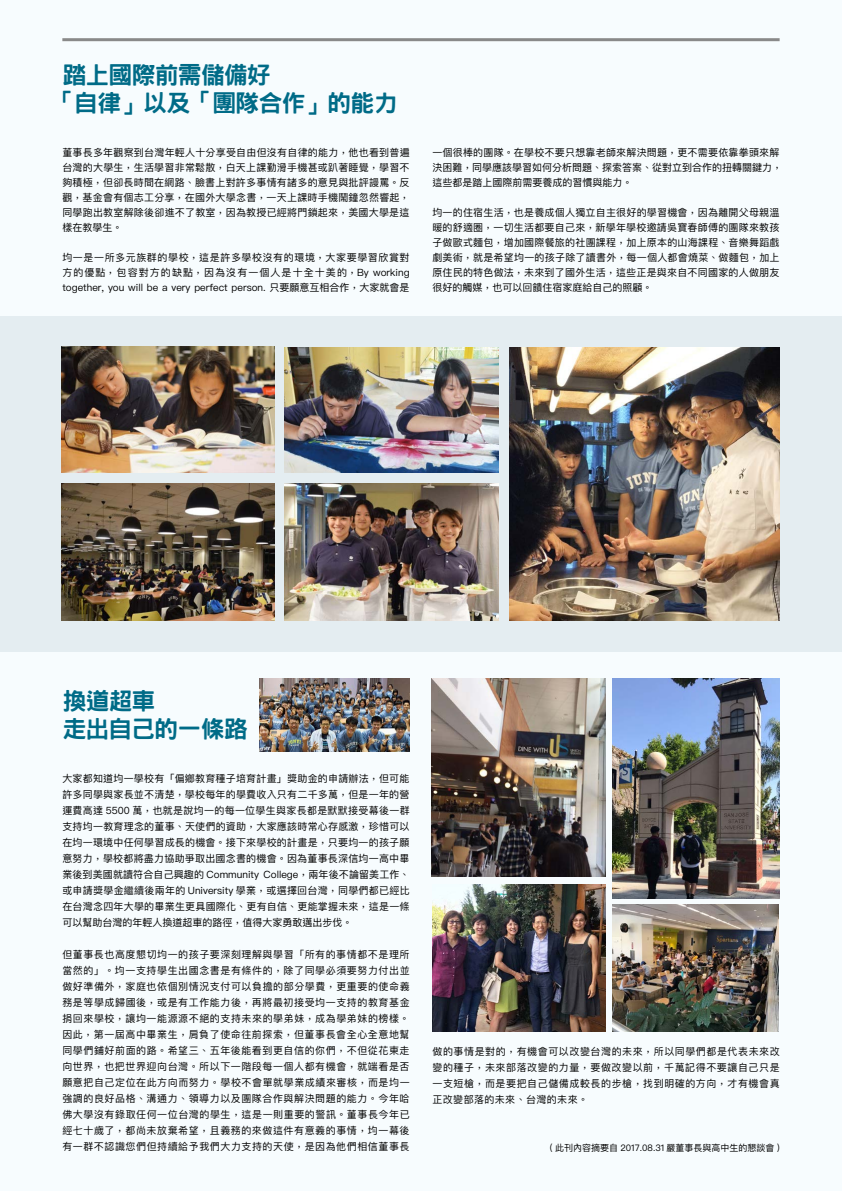
<style>
.page{position:relative;width:842px;height:1191px;background:#f7fcfe}
.page>*{position:absolute;margin:0;border:0;box-sizing:border-box;transform-origin:0 0}
.t1{font:800 24px/28px "Han Wang Hei";letter-spacing:-.04em;color:#006b87}
.t2{font:10px/16px "Ping Fang TC";letter-spacing:.025em;color:#000;text-align:justify}
.t3{font:10px/15px "Ping Fang TC";color:#000}
.t4{font:9px "Ping Fang TC";color:#000}
</style>
<div class="page">
<div style="left:0;top:316px;width:842px;height:335px;background:#dee8ed"></div>
<hr style="left:0;top:663px;width:1px;height:528px;background:#dee8ed">
<hr style="left:62px;top:38px;width:718px;height:3px;background:#898989">
<img style="left:510px;top:347px;width:270px;height:273px">
<img style="left:62px;top:347px;width:213px;height:126px">
<img style="left:432px;top:884px;width:174px;height:147px">
<img style="left:259px;top:678px;width:151px;height:73px">
<img style="left:62px;top:483px;width:213px;height:137px">
<img style="left:285px;top:484px;width:213px;height:136px">
<img style="left:285px;top:347px;width:213px;height:126px">
<img style="left:612px;top:678px;width:168px;height:220px">
<img style="left:432px;top:678px;width:174px;height:198px">
<img style="left:612px;top:905px;width:167px;height:126px">
<h1 class="t1" style="left:51px;top:61px;width:348px;text-indent:12px">踏上國際前需儲備好<br>「自律」以及「團隊合作」的能力</h1>
<p class="t2" style="left:62px;top:145px;width:349px;line-height:15px">董事長多年觀察到台灣年輕人十分享受自由但沒有自律的能力，他也看到普遍台灣的大學生，生活學習非常鬆散，白天上課勤滑手機甚或趴著睡覺，學習不夠積極，但卻長時間在網路、臉書上對許多事情有諸多的意見與批評謾罵。反觀，基金會有個志工分享，在國外大學念書，一天上課時手機鬧鐘忽然響起，同學跑出教室解除後卻進不了教室，因為教授已經將門鎖起來，美國大學是這樣在教學生。</p>
<p class="t2" style="left:62px;top:250px;width:349px;line-height:15px">均一是一所多元族群的學校，這是許多學校沒有的環境，大家要學習欣賞對方的優點，包容對方的缺點，因為沒有一個人是十全十美的，By working together, you will be a very perfect person. 只要願意互相合作，大家就會是</p>
<p class="t3" style="left:432px;top:145px;width:351px">一個很棒的團隊。在學校不要只想靠老師來解決問題，更不需要依靠拳頭來解決困難，同學應該學習如何分析問題、探索答案、從對立到合作的扭轉關鍵力，這些都是踏上國際前需要養成的習慣與能力。</p>
<p class="t2" style="left:432px;top:205px;width:349px;line-height:15px">均一的住宿生活，也是養成個人獨立自主很好的學習機會，因為離開父母親溫暖的舒適圈，一切生活都要自己來，新學年學校邀請吳寶春師傅的團隊來教孩子做歐式麵包，增加國際餐旅的社團課程，加上原本的山海課程、音樂舞蹈戲劇美術，就是希望均一的孩子除了讀書外，每一個人都會燒菜、做麵包，加上原住民的特色做法，未來到了國外生活，這些正是與來自不同國家的人做朋友很好的觸媒，也可以回饋住宿家庭給自己的照顧。</p>
<h1 class="t1" style="left:62px;top:686px;width:187px">換道超車<br>走出自己的一條路</h1>
<p class="t2" style="left:62px;top:770px;width:349px">大家都知道均一學校有「偏鄉教育種子培育計畫」獎助金的申請辦法，但可能許多同學與家長並不清楚，學校每年的學費收入只有二千多萬，但是一年的營運費高達 5500 萬，也就是說均一的每一位學生與家長都是默默接受幕後一群支持均一教育理念的董事、天使們的資助，大家應該時常心存感激，珍惜可以在均一環境中任何學習成長的機會。接下來學校的計畫是，只要均一的孩子願意努力，學校都將盡力協助爭取出國念書的機會。因為董事長深信均一高中畢業後到美國就讀符合自己興趣的 Community College，兩年後不論留美工作、或申請獎學金繼續後兩年的 University 學業，或選擇回台灣，同學們都已經比在台灣念四年大學的畢業生更具國際化、更有自信、更能掌握未來，這是一條可以幫助台灣的年輕人換道超車的路徑，值得大家勇敢邁出步伐。</p>
<p class="t2" style="left:62px;top:946px;width:349px">但董事長也高度懇切均一的孩子要深刻理解與學習「所有的事情都不是理所當然的」。均一支持學生出國念書是有條件的，除了同學必須要努力付出並做好準備外，家庭也依個別情況支付可以負擔的部分學費，更重要的使命義務是等學成歸國後，或是有工作能力後，再將最初接受均一支持的教育基金捐回來學校，讓均一能源源不絕的支持未來的學弟妹，成為學弟妹的榜樣。因此，第一屆高中畢業生，肩負了使命往前探索，但董事長會全心全意地幫同學們鋪好前面的路。希望三、五年後能看到更自信的你們，不但從花東走向世界，也把世界迎向台灣。所以下一階段每一個人都有機會，就端看是否願意把自己定位在此方向而努力。學校不會單就學業成績來審核，而是均一強調的良好品格、溝通力、領導力以及團隊合作與解決問題的能力。今年哈佛大學沒有錄取任何一位台灣的學生，這是一則重要的警訊。董事長今年已經七十歲了，都尚未放棄希望，且義務的來做這件有意義的事情，均一幕後有一群不認識您們但持續給予我們大力支持的天使，是因為他們相信董事長</p>
<p class="t2" style="left:432px;top:1043px;width:349px">做的事情是對的，有機會可以改變台灣的未來，所以同學們都是代表未來改變的種子，未來部落改變的力量，要做改變以前，千萬記得不要讓自己只是一支短槍，而是要把自己儲備成較長的步槍，找到明確的方向，才有機會真正改變部落的未來、台灣的未來。</p>
<p class="t4" style="left:550px;top:1141px;width:231px">( 此刊內容摘要自 2017.08.31 嚴董事長與高中生的懇談會 )</p>
</div>
